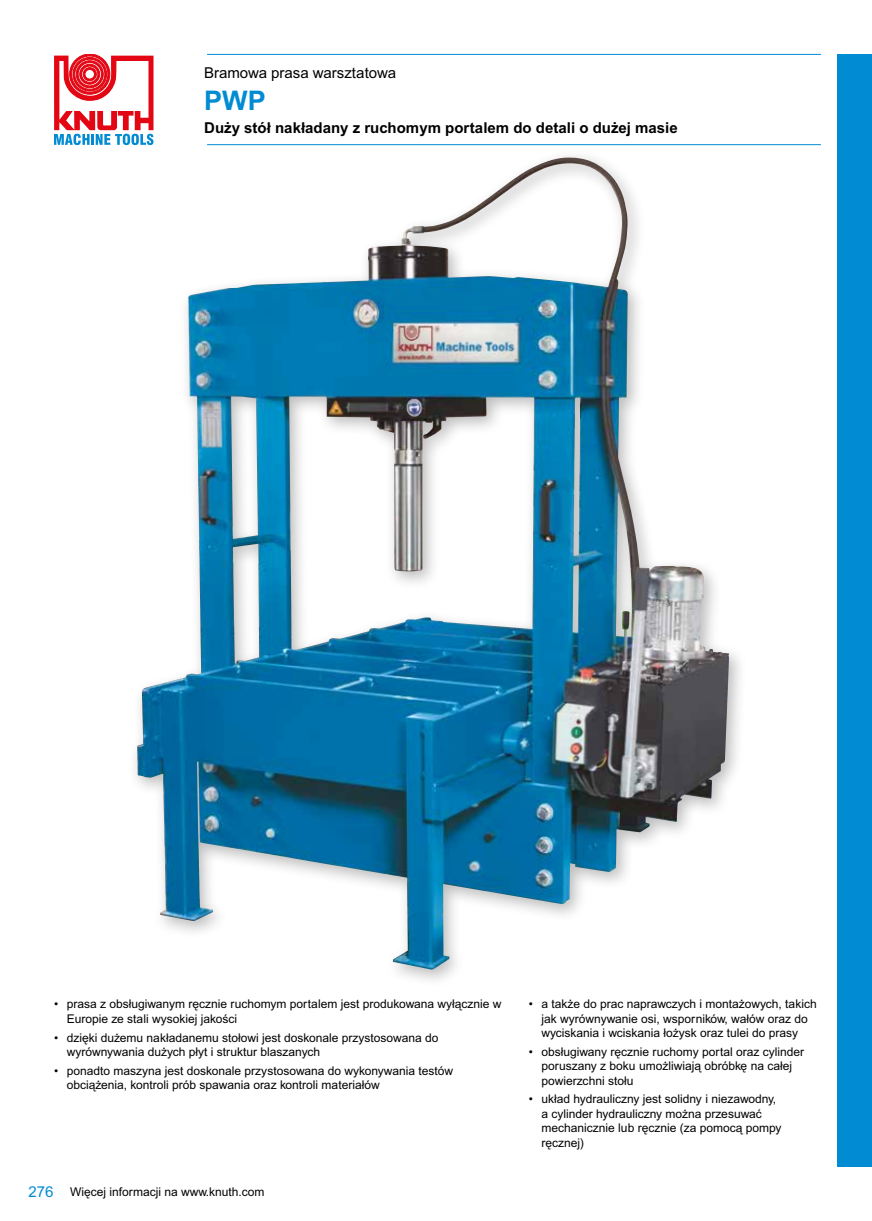
<style>
.page{position:relative;width:872px;height:1221px;background:#fff}
.page>*{position:absolute;margin:0;border:0;box-sizing:border-box;transform-origin:0 0}
.t1{font:700 27px "Arial MT Pro";color:#008bd2}
.t2{font:700 15px "Arial MT Pro";color:#000}
.t3{font:15px "Arial MT Pro";color:#000}
.t4{font:15px "Arial MT Pro";color:#008bd2}
.t5{font:12px/14.4px "Arial MT Pro";color:#000}
</style>
<div class="page">
<svg style="left:54px;top:54px;width:99px;height:91px"></svg>
<div style="left:838px;top:54px;width:34px;height:1112px;background:#008bd2"></div>
<img style="left:137px;top:169px;width:592px;height:800px">
<hr style="left:207px;top:54px;width:614px;height:1px;background:#008bd2">
<hr style="left:207px;top:144px;width:614px;height:1px;background:#008bd2">
<p class="t3" style="left:204px;top:64px;width:193px">Bramowa prasa warsztatowa</p>
<h1 class="t1" style="left:204px;top:84px;width:63px">PWP</h1>
<p class="t2" style="left:204px;top:119px;width:475px">Duży stół nakładany z ruchomym portalem do detali o dużej masie</p>
<p class="t5" style="left:67px;top:997px;width:436px;text-indent:-13px">• prasa z obsługiwanym ręcznie ruchomym portalem jest produkowana wyłącznie w<br>Europie ze stali wysokiej jakości</p>
<p class="t5" style="left:67px;top:1030px;width:373px;text-indent:-13px">• dzięki dużemu nakładanemu stołowi jest doskonale przystosowana do wyrównywania dużych płyt i struktur blaszanych</p>
<p class="t5" style="left:67px;top:1063px;width:388px;text-indent:-13px">• ponadto maszyna jest doskonale przystosowana do wykonywania testów obciążenia, kontroli prób spawania oraz kontroli materiałów</p>
<p class="t4" style="left:28px;top:1182px;width:27px">276</p>
<p class="t5" style="left:70px;top:1184px;width:196px">Więcej informacji na www.knuth.com</p>
<p class="t5" style="left:529px;top:997px;width:290px;text-align:center">• a także do prac naprawczych i montażowych, takich jak wyrównywanie osi, wsporników, wałów oraz do wyciskania i wciskania łożysk oraz tulei do prasy</p>
<p class="t5" style="left:541px;top:1045px;width:264px;text-indent:-13px">• obsługiwany ręcznie ruchomy portal oraz cylinder poruszany z boku umożliwiają obróbkę na całej powierzchni stołu</p>
<p class="t5" style="left:541px;top:1092px;width:241px;text-indent:-13px">• układ hydrauliczny jest solidny i niezawodny, a cylinder hydrauliczny można przesuwać mechanicznie lub ręcznie (za pomocą pompy ręcznej)</p>
</div>
